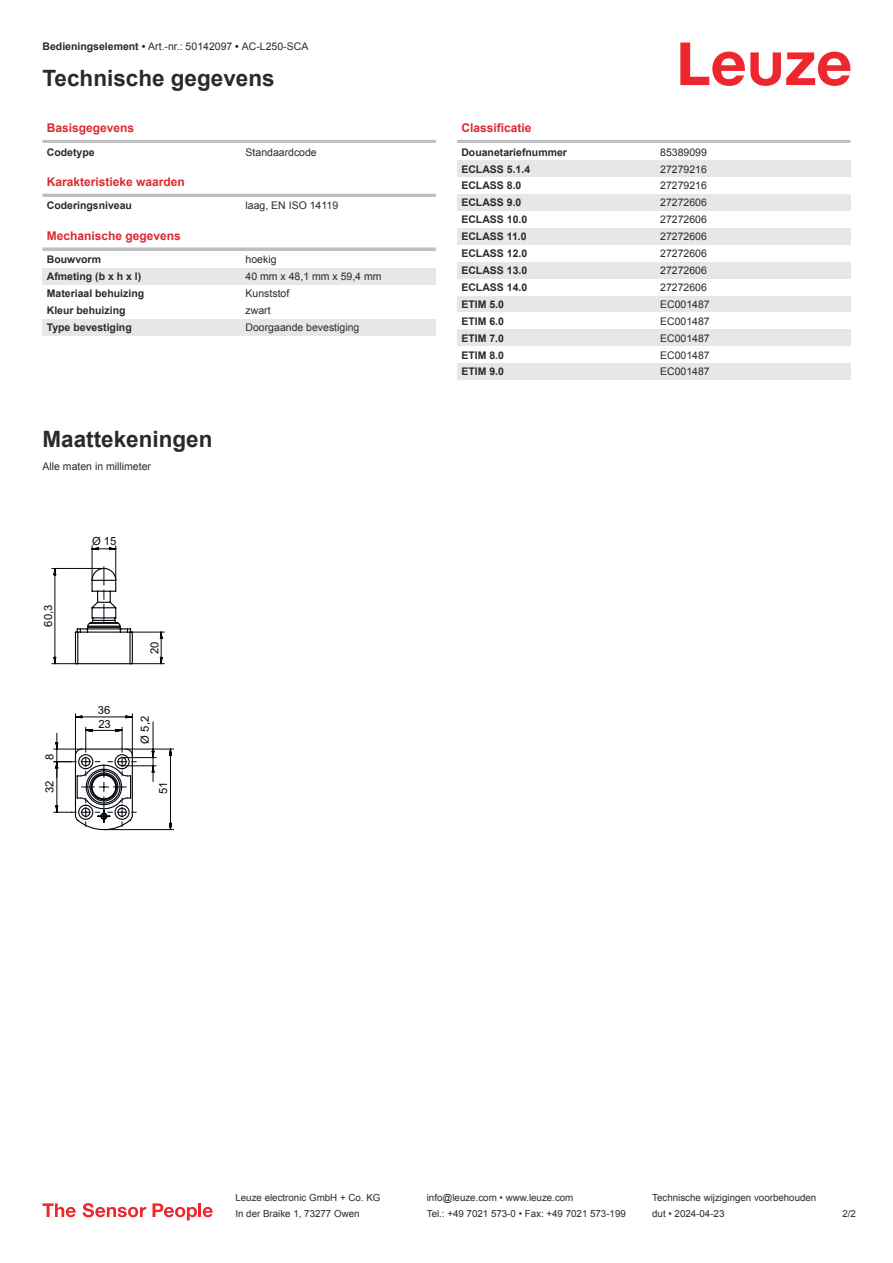
<style>
.page{position:relative;width:893px;height:1263px;background:#fff}
.page>*{position:absolute;margin:0;border:0;box-sizing:border-box;transform-origin:0 0}
.t1{font:700 22.5px "Arial";color:#2b292a}
.t2{font:700 12px "Arial";color:#db2a30}
.t3{font:11.25px "Arial";color:#03080e}
.t4{font:10.5px "Arial";color:#2b292a}
.t5{font:700 10.5px "Arial";color:#2b292a}
.t6{font:9.75px "Arial";color:#2b292a}
.s1{font-weight:700}
</style>
<div class="page">
<svg style="left:680px;top:43px;width:170px;height:43px"></svg>
<hr style="left:43px;top:140px;width:393px;height:3px;background:#bdbfc1">
<hr style="left:43px;top:194px;width:393px;height:3px;background:#bdbfc1">
<svg style="left:43px;top:247px;width:393px;height:4px;fill:#bdbfc1"></svg>
<div style="left:43px;top:268px;width:199px;height:17px;background:#e6e7e9"></div>
<div style="left:242px;top:268px;width:194px;height:17px;background:#e6e7e9"></div>
<div style="left:43px;top:319px;width:199px;height:17px;background:#e6e7e9"></div>
<div style="left:242px;top:319px;width:194px;height:17px;background:#e6e7e9"></div>
<hr style="left:457px;top:140px;width:393px;height:3px;background:#bdbfc1">
<div style="left:457px;top:160px;width:200px;height:17px;background:#e6e7e9"></div>
<div style="left:657px;top:160px;width:193px;height:17px;background:#e6e7e9"></div>
<div style="left:457px;top:194px;width:200px;height:17px;background:#e6e7e9"></div>
<div style="left:657px;top:194px;width:193px;height:17px;background:#e6e7e9"></div>
<div style="left:457px;top:228px;width:200px;height:17px;background:#e6e7e9"></div>
<div style="left:657px;top:228px;width:193px;height:17px;background:#e6e7e9"></div>
<div style="left:457px;top:262px;width:200px;height:17px;background:#e6e7e9"></div>
<div style="left:657px;top:262px;width:193px;height:17px;background:#e6e7e9"></div>
<div style="left:457px;top:296px;width:200px;height:16px;background:#e6e7e9"></div>
<div style="left:657px;top:296px;width:193px;height:16px;background:#e6e7e9"></div>
<div style="left:457px;top:329px;width:200px;height:17px;background:#e6e7e9"></div>
<div style="left:657px;top:329px;width:193px;height:17px;background:#e6e7e9"></div>
<div style="left:457px;top:363px;width:200px;height:17px;background:#e6e7e9"></div>
<div style="left:657px;top:363px;width:193px;height:17px;background:#e6e7e9"></div>
<svg style="left:43px;top:1203px;width:33px;height:14px"></svg>
<svg style="left:83px;top:1203px;width:63px;height:14px"></svg>
<svg style="left:153px;top:1203px;width:44px;height:17px"></svg>
<hr style="left:198px;top:1203px;width:3px;height:14px;background:#ed272d">
<svg style="left:203px;top:1207px;width:10px;height:10px"></svg>
<svg style="left:51px;top:545px;width:123px;height:285px"></svg>
<p class="t4" style="left:43px;top:43px;width:267px"><span class="s1">Bedieningselement •</span> Art.-nr.: 50142097 <span class="s1">•</span> AC-L250-SCA</p>
<h1 class="t1" style="left:43px;top:70px;width:234px">Technische gegevens</h1>
<p class="t2" style="left:47px;top:123px;width:89px">Basisgegevens</p>
<p class="t5" style="left:47px;top:148px;width:49px">Codetype</p>
<p class="t4" style="left:246px;top:148px;width:73px">Standaardcode</p>
<p class="t2" style="left:47px;top:177px;width:140px">Karakteristieke waarden</p>
<p class="t5" style="left:47px;top:202px;width:87px">Coderingsniveau</p>
<p class="t4" style="left:246px;top:202px;width:94px">laag, EN ISO 14119</p>
<p class="t2" style="left:47px;top:231px;width:136px">Mechanische gegevens</p>
<p class="t5" style="left:47px;top:256px;width:56px">Bouwvorm</p>
<p class="t4" style="left:246px;top:256px;width:32px">hoekig</p>
<p class="t5" style="left:47px;top:272px;width:96px">Afmeting (b x h x l)</p>
<p class="t4" style="left:246px;top:272px;width:137px">40 mm x 48,1 mm x 59,4 mm</p>
<p class="t5" style="left:47px;top:289px;width:99px">Materiaal behuizing</p>
<p class="t4" style="left:246px;top:289px;width:45px">Kunststof</p>
<p class="t5" style="left:47px;top:306px;width:80px">Kleur behuizing</p>
<p class="t4" style="left:246px;top:306px;width:27px">zwart</p>
<p class="t5" style="left:47px;top:323px;width:86px">Type bevestiging</p>
<p class="t4" style="left:246px;top:323px;width:115px">Doorgaande bevestiging</p>
<h1 class="t1" style="left:43px;top:431px;width:172px">Maattekeningen</h1>
<p class="t4" style="left:43px;top:462px;width:110px">Alle maten in millimeter</p>
<p class="t3" style="left:44px;top:627px;width:23px;rotate:-90deg">60,3</p>
<p class="t3" style="left:45px;top:760px;width:8px;rotate:-90deg">8</p>
<p class="t3" style="left:45px;top:793px;width:14px;rotate:-90deg">32</p>
<p class="t3" style="left:92px;top:536px;width:26px">Ø 15</p>
<p class="t3" style="left:98px;top:706px;width:14px">36</p>
<p class="t3" style="left:98px;top:719px;width:14px">23</p>
<p class="t3" style="left:150px;top:654px;width:14px;rotate:-90deg">20</p>
<p class="t3" style="left:140px;top:743px;width:29px;rotate:-90deg">Ø 5,2</p>
<p class="t3" style="left:159px;top:794px;width:14px;rotate:-90deg">51</p>
<p class="t2" style="left:461px;top:123px;width:72px">Classificatie</p>
<p class="t5" style="left:461px;top:148px;width:107px">Douanetariefnummer</p>
<p class="t4" style="left:660px;top:148px;width:48px">85389099</p>
<p class="t5" style="left:461px;top:165px;width:70px">ECLASS 5.1.4</p>
<p class="t4" style="left:660px;top:165px;width:48px">27279216</p>
<p class="t5" style="left:461px;top:182px;width:62px">ECLASS 8.0</p>
<p class="t4" style="left:660px;top:182px;width:48px">27279216</p>
<p class="t5" style="left:461px;top:199px;width:62px">ECLASS 9.0</p>
<p class="t4" style="left:660px;top:199px;width:48px">27272606</p>
<p class="t5" style="left:461px;top:216px;width:67px">ECLASS 10.0</p>
<p class="t4" style="left:660px;top:216px;width:48px">27272606</p>
<p class="t5" style="left:461px;top:233px;width:67px">ECLASS 11.0</p>
<p class="t4" style="left:660px;top:232px;width:48px">27272606</p>
<p class="t5" style="left:461px;top:249px;width:67px">ECLASS 12.0</p>
<p class="t4" style="left:660px;top:249px;width:48px">27272606</p>
<p class="t5" style="left:461px;top:266px;width:67px">ECLASS 13.0</p>
<p class="t4" style="left:660px;top:266px;width:48px">27272606</p>
<p class="t5" style="left:461px;top:283px;width:67px">ECLASS 14.0</p>
<p class="t4" style="left:660px;top:283px;width:48px">27272606</p>
<p class="t5" style="left:461px;top:300px;width:44px">ETIM 5.0</p>
<p class="t4" style="left:660px;top:300px;width:51px">EC001487</p>
<p class="t5" style="left:461px;top:317px;width:44px">ETIM 6.0</p>
<p class="t4" style="left:660px;top:317px;width:51px">EC001487</p>
<p class="t5" style="left:461px;top:334px;width:44px">ETIM 7.0</p>
<p class="t4" style="left:660px;top:334px;width:51px">EC001487</p>
<p class="t5" style="left:461px;top:351px;width:44px">ETIM 8.0</p>
<p class="t4" style="left:660px;top:351px;width:51px">EC001487</p>
<p class="t5" style="left:461px;top:368px;width:44px">ETIM 9.0</p>
<p class="t4" style="left:660px;top:368px;width:51px">EC001487</p>
<p class="t6" style="left:235px;top:1194px;width:146px">Leuze electronic GmbH + Co. KG</p>
<p class="t6" style="left:427px;top:1194px;width:148px">info@leuze.com • www.leuze.com</p>
<p class="t6" style="left:652px;top:1194px;width:166px">Technische wijzigingen voorbehouden</p>
<p class="t6" style="left:235px;top:1210px;width:126px">In der Braike 1, 73277 Owen</p>
<p class="t6" style="left:427px;top:1210px;width:201px">Tel.: +49 7021 573-0 • Fax: +49 7021 573-199</p>
<p class="t6" style="left:652px;top:1210px;width:74px">dut • 2024-04-23</p>
<p class="t6" style="left:842px;top:1210px;width:15px">2 /2</p>
</div>
